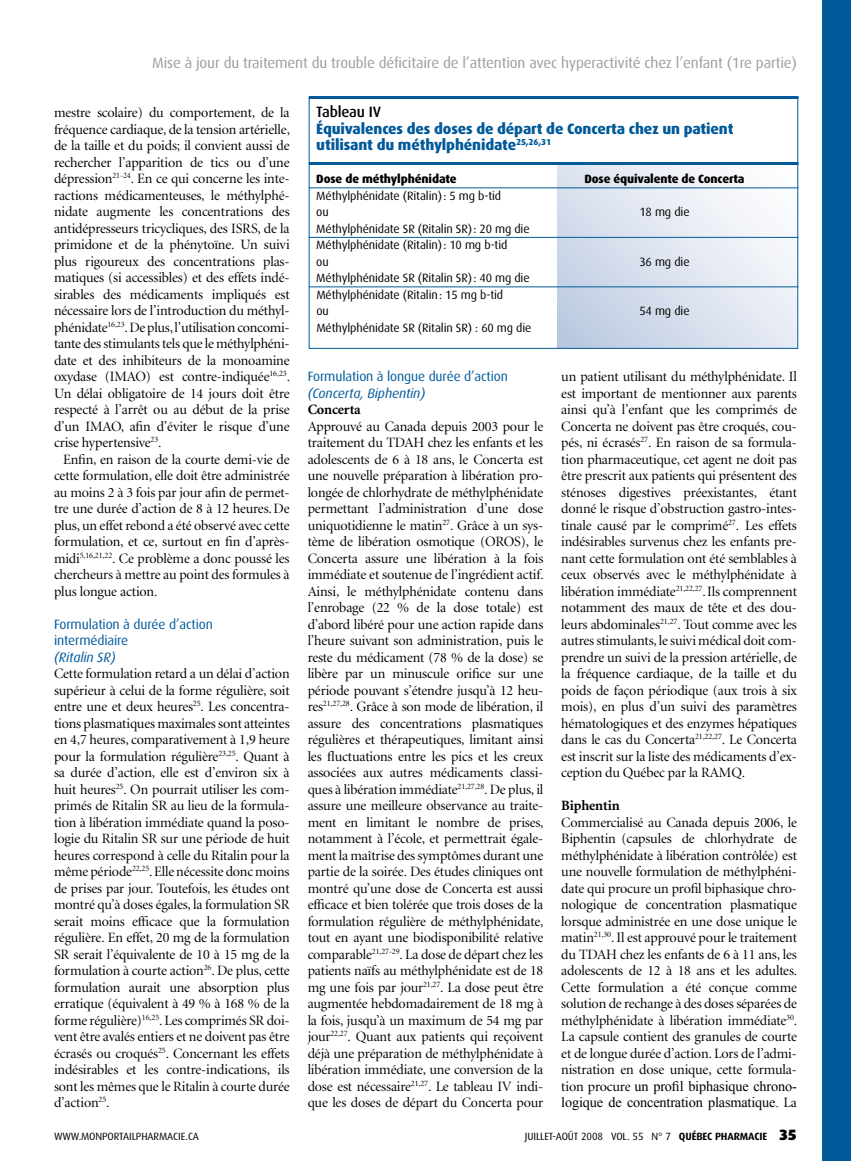
<style>
.page{position:relative;width:851px;height:1161px;background:#fff}
.page>*{position:absolute;margin:0;border:0;box-sizing:border-box;transform-origin:0 0}
.t1{font:15px "Dax";letter-spacing:-.01em;color:#9c9d9f}
.t2{font:800 15px/16.5px "Dax";letter-spacing:-.01em;color:#005a9a}
.t3{font:500 15px "Dax";letter-spacing:-.01em;color:#000}
.t4{font:14.25px/16.5px "Minion Display";letter-spacing:-.01em;color:#000;text-align:justify}
.t5{font:14.25px/16.5px "Times New Roman";letter-spacing:-.01em;color:#000}
.t6{font:700 14.25px "Minion";letter-spacing:-.01em;color:#000}
.t7{font:13.5px/16.5px "Dax";letter-spacing:-.01em;color:#005a9a}
.t8{font:italic 13.5px "Dax";letter-spacing:-.01em;color:#005a9a}
.t9{font:12px/16.5px "Dax";letter-spacing:-.01em;color:#000}
.t10{font:800 12px "Dax";letter-spacing:-.01em;color:#000}
.t11{font:10.5px "Dax";letter-spacing:-.01em;color:#000}
.s1{font-family:"Minion Display"}
.s2{font-weight:700}
.s3{font-weight:900;font-size:15px}
</style>
<div class="page">
<div style="left:822px;top:0;width:28px;height:1161px;background:#005a9a"></div>
<svg style="left:557px;top:165px;width:239px;height:182px"></svg>
<hr style="left:309px;top:96px;width:489px;height:3px;background:#005a9a">
<hr style="left:309px;top:162px;width:489px;height:3px;background:#005a9a">
<hr style="left:309px;top:188px;width:489px;height:1px;background:#005a9a">
<hr style="left:309px;top:237px;width:489px;height:1px;background:#005a9a">
<hr style="left:309px;top:286px;width:489px;height:1px;background:#005a9a">
<div style="left:309px;top:97px;width:489px;height:252px;border:1px solid #005a9a"></div>
<p class="t1" style="left:152px;top:54px;width:646px">Mise à jour du traitement du trouble déficitaire de l’attention avec hyperactivité chez l’enfant (1re partie)</p>
<p class="t4" style="left:54px;top:105px;width:237px;text-align:left">mestre scolaire) du comportement, de la fréquence cardiaque, de la tension artérielle, de la taille et du poids; il convient aussi de rechercher l’apparition de tics ou d’une dépression<sup>21-24</sup>. En ce qui concerne les inte&shy;ractions médicamenteuses, le méthylphé&shy;nidate augmente les concentrations des antidépresseurs tricycliques, des ISRS, de la primidone et de la phénytoïne. Un suivi plus rigoureux des concentrations plas&shy;matiques (si accessibles) et des effets indé&shy;sirables des médicaments impliqués est nécessaire lors de l’introduction du méthyl&shy;phénidate<sup>16,23</sup>. De plus, l’utilisation con-co-mi&shy;tante des stimulants tels que le méthylphéni&shy;date et des inhibiteurs de la mono- amine oxydase (IMAO) est contre-indiquée<sup>16,23</sup>.<br>Un délai obligatoire de 14 jours doit être respecté à l’arrêt ou au début de la prise d’un IMAO, afin d’éviter le risque d’une crise hypertensive<sup>23</sup>.</p>
<p class="t4" style="left:54px;top:451px;width:237px;text-indent:9px">Enfin, en raison de la courte demi-vie de cette formulation, elle doit être administrée au moins 2 à 3 fois par jour afin de permet&shy;tre une durée d’action de 8 à 12 heures.De plus, un effet rebond a été observé avec cette formulation, et ce, surtout en fin d’après&shy;midi<sup>5,16,21,22</sup>. Ce problème a donc poussé les chercheurs à mettre au point des formules à plus longue action.</p>
<p class="t7" style="left:54px;top:616px;width:160px">Formulation à durée d’action intermédiaire</p>
<p class="t8" style="left:54px;top:649px;width:63px">(Ritalin SR)</p>
<p class="t4" style="left:54px;top:666px;width:237px">Cette formulation retard a un délai d’action supérieur à celui de la forme régulière, soit entre une et deux heures<sup>25</sup>. Les concentra&shy;tions plasmatiques maximales sont atteintes en 4,7 heures, comparativement à 1,9 heure pour la formulation régulière<sup>23,25</sup>. Quant à sa durée d’action, elle est d’environ six à huit heures<sup>25</sup>. On pourrait utiliser les com&shy;primés de Ritalin SR au lieu de la formula&shy;tion à libération immédiate quand la poso&shy;logie du Ritalin SR sur une période de huit heures correspond à celle du Ritalin pour la même période<sup>22,25</sup>. Elle nécessite donc moins de prises par jour. Toutefois, les études ont montré qu’à doses égales, la formulation SR serait moins efficace que la formulation régulière. En effet, 20 mg de la formulation SR serait l’équivalente de 10 à 15 mg de la formulation à courte action<sup>26</sup>. De plus, cette formulation aurait une absorption plus erratique (équivalent à 49 % à 168 % de la forme régulière)<sup>16,25</sup>. Les comprimés SR doi&shy;vent être avalés entiers et ne doivent pas être écrasés ou croqués<sup>25</sup>. Concernant les effets indésirables et les contre-indications, ils sont les mêmes que le Ritalin à courte durée d’action<sup>25</sup>.</p>
<p class="t3" style="left:316px;top:103px;width:66px">Tableau IV</p>
<p class="t2" style="left:316px;top:120px;width:418px">Équivalences des doses de départ de Concerta chez un patient utilisant du méthylphénidate<sup>25,26,31</sup></p>
<p class="t10" style="left:316px;top:172px;width:142px">Dose de méthylphénidate</p>
<p class="t10" style="left:584px;top:172px;width:162px">Dose équivalente de Concerta</p>
<p class="t9" style="left:316px;top:187px;width:186px;text-indent:-7px">Méthylphénidate (Ritalin): 5 mg b-tid ou</p>
<p class="t9" style="left:639px;top:204px;width:52px">18 mg die</p>
<p class="t9" style="left:309px;top:220px;width:222px">Méthylphénidate SR (Ritalin SR): 20 mg die</p>
<p class="t9" style="left:309px;top:237px;width:200px">Méthylphénidate (Ritalin): 10 mg b-tid</p>
<p class="t9" style="left:316px;top:253px;width:14px">ou</p>
<p class="t9" style="left:639px;top:253px;width:52px">36 mg die</p>
<p class="t9" style="left:309px;top:270px;width:222px">Méthylphénidate SR (Ritalin SR): 40 mg die</p>
<p class="t9" style="left:309px;top:286px;width:196px">Méthylphénidate (Ritalin: 15 mg b-tid</p>
<p class="t9" style="left:316px;top:303px;width:14px">ou</p>
<p class="t9" style="left:639px;top:303px;width:52px">54 mg die</p>
<p class="t9" style="left:309px;top:319px;width:224px">Méthylphénidate SR (Ritalin SR) : 60 mg die</p>
<p class="t7" style="left:308px;top:368px;width:202px">Formulation à longue durée d’action</p>
<p class="t8" style="left:308px;top:385px;width:119px">(Concerta, Biphentin)</p>
<p class="t6" style="left:308px;top:402px;width:55px">Concerta</p>
<p class="t4" style="left:308px;top:418px;width:237px">Approuvé au Canada depuis 2003 pour le traitement du TDAH chez les enfants et les adolescents de 6 à 18 ans, le Concerta est une nouvelle préparation à libération pro&shy;longée de chlorhydrate de méthylphénidate permettant l’administration d’une dose uniquotidienne le matin<sup>27</sup>. Grâce à un sys&shy;tème de libération osmotique (OROS), le Concerta assure une libération à la fois immédiate et soutenue de l’ingrédient actif.<br>Ainsi, le méthylphénidate contenu dans l’enrobage (22 % de la dose totale) est d’abord libéré pour une action rapide dans l’heure suivant son administration, puis le reste du médicament (78 % de la dose) se libère par un minuscule orifice sur une période pouvant s’étendre jusqu’à 12 heu&shy;res<sup>21,27,28</sup>. Grâce à son mode de libération, il assure des concentrations plasmatiques régulières et thérapeutiques, limitant ainsi les fluctuations entre les pics et les creux associées aux autres médicaments classi&shy;ques à libération immédiate<sup>21,27,28</sup>. De plus, il assure une meilleure observance au traite&shy;ment en limitant le nombre de prises, notamment à l’école, et permettrait égale&shy;ment la maîtrise des symptômes durant une partie de la soirée. Des études cliniques ont montré qu’une dose de Concerta est aussi efficace et bien tolérée que trois doses de la formulation régulière de méthylphénidate, tout en ayant une biodisponibilité relative comparable<sup>21,27-29</sup>. La dose de départ chez les patients naïfs au méthylphénidate est de 18 mg une fois par jour<sup>21,27</sup>. La dose peut être augmentée hebdomadairement de 18 mg à la fois, jusqu’à un maximum de 54 mg par jour<sup>22,27</sup>. Quant aux patients qui reçoivent déjà une préparation de méthylphénidate à libération immédiate, une conversion de la dose est nécessaire<sup>21,27</sup>. Le tableau IV indi&shy;que les doses de départ du Concerta pour</p>
<p class="t4" style="left:561px;top:369px;width:237px">un patient utilisant du méthylphénidate. Il est important de mentionner aux parents ainsi qu’à l’enfant que les comprimés de Concerta ne doivent pas être croqués, cou&shy;pés, ni écrasés<sup>27</sup>. En raison de sa formula&shy;tion pharmaceutique, cet agent ne doit pas être prescrit aux patients qui présentent des sténoses digestives préexistantes, étant donné le risque d’obstruction gastro-intes&shy;tinale causé par le comprimé<sup>27</sup>. Les effets indésirables survenus chez les enfants pre&shy;nant cette formulation ont été semblables à ceux observés avec le méthylphénidate à libération immédiate<sup>21,22,27</sup>.Ils comprennent notamment des maux de tête et des dou&shy;leurs abdominales<sup>21,27</sup>. Tout comme avec les autres stimulants, le suivi médical doit com&shy;prendre un suivi de la pression artérielle, de la fréquence cardiaque, de la taille et du poids de façon périodique (aux trois à six mois), en plus d’un suivi des paramètres hématologiques et des enzymes hépatiques dans le cas du Concerta<sup>21,22,27</sup>. Le Concerta est inscrit sur la liste des médicaments d’ex&shy;ception du Québec par la RAMQ.</p>
<p class="t6" style="left:561px;top:798px;width:60px">Biphentin</p>
<p class="t4" style="left:561px;top:814px;width:237px">Commercialisé au Canada depuis 2006, le Biphentin (capsules de chlorhydrate de méthylphénidate à libération contrôlée) est une nouvelle formulation de méthylphéni&shy;date qui procure un profil biphasique chro&shy;nologique de concentration plasmatique lorsque administrée en une dose unique le matin<sup>21,30</sup>. Il est approuvé pour le traitement du TDAH chez les enfants de 6 à 11 ans, les adolescents de 12 à 18 ans et les adultes.<br>Cette formulation a été conçue comme solution de rechange à des doses séparées de méthylphénidate à libération immédiate<sup>30</sup>.<br>La capsule contient des granules de courte et de longue durée d’action. Lors de l’admi&shy;nistration en dose unique, cette formula-</p>
<p class="t5" style="left:561px;top:1077px;width:237px"><span class="s1">tion procure</span> un profil biphasique chrono&shy;logique de concentration plasmatique. <span class="s1">La</span></p>
<p class="t11" style="left:54px;top:1131px;width:146px">www.monportailpharmacie.ca</p>
<p class="t11" style="left:525px;top:1131px;width:14px">JUILLET</p>
<p class="t11" style="left:552px;top:1131px;width:246px">-AOÛT 2008 vol. 55 n° 7 <span class="s2">QUÉBEC PHARMACIE</span> <span class="s3">35</span></p>
</div>
